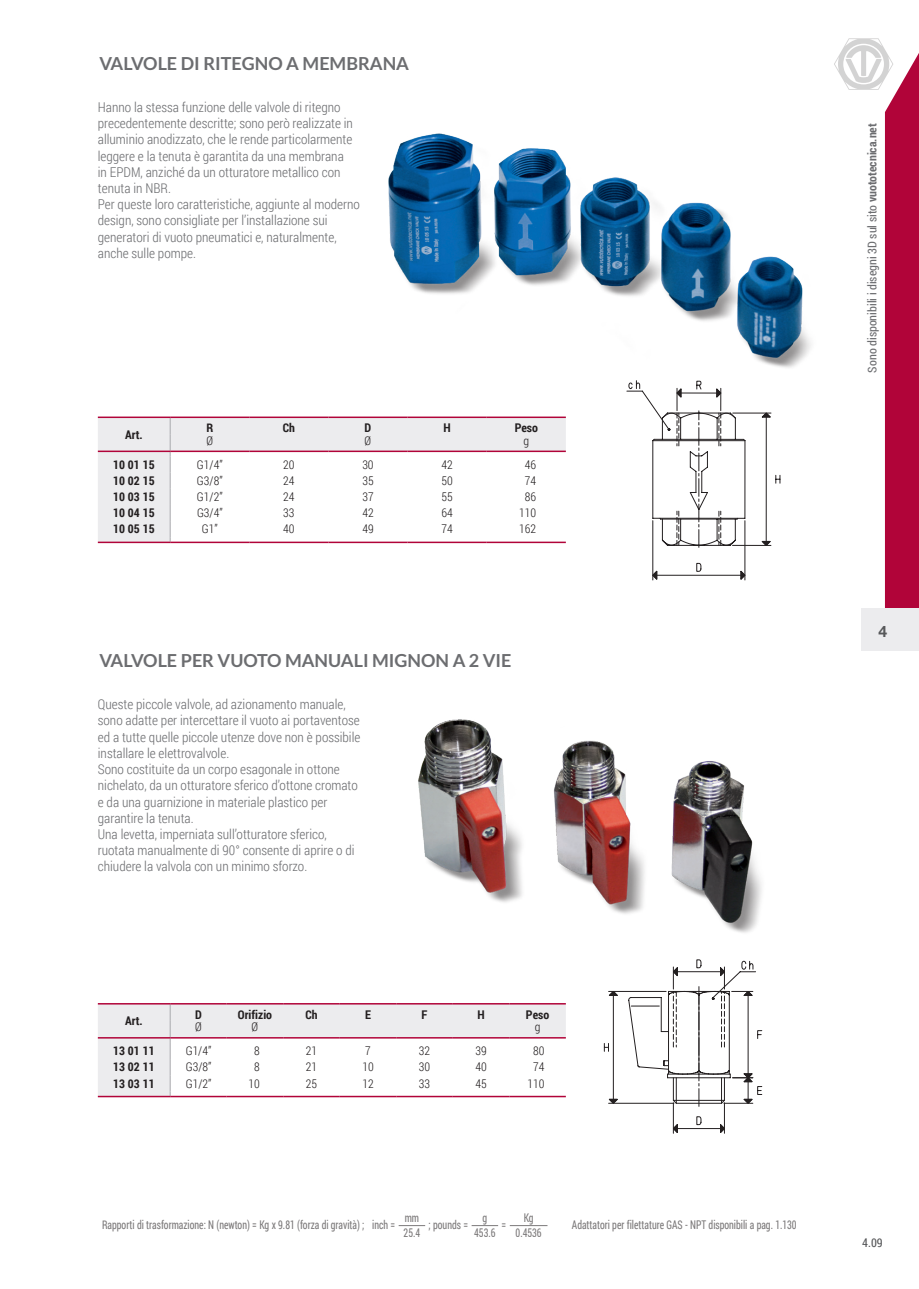
<style>
.page{position:relative;width:919px;height:1289px;background:#fff}
.page>*{position:absolute;margin:0;border:0;box-sizing:border-box;transform-origin:0 0}
.t1{font:700 18px "Lato";color:#6c6d70}
.t2{font:700 15.75px "Helvetica Neue LT Std";color:#57585a}
.t3{font:300 13.5px/16.2px "Roboto Condensed";color:#6c6d70}
.t4{font:12px "Roboto Condensed";color:#231f20;scale:.81 1}
.t5{font:300 12px "Roboto Condensed";color:#231f20}
.t6{font:700 12px "Roboto Condensed";color:#231f20}
.t7{font:12px "Roboto Condensed";color:#6c6d70}
.t8{font:12px "Roboto Condensed";color:#57585a}
.s1{font-weight:700}
</style>
<div class="page">
<svg style="left:652px;top:408px;width:128px;height:172px"></svg>
<hr style="left:677px;top:1128px;width:43px;height:1px;background:#231f20">
<hr style="left:673px;top:1102px;width:1px;height:31px;background:#231f20">
<hr style="left:724px;top:1102px;width:1px;height:31px;background:#231f20">
<svg style="left:696px;top:1116px;width:5px;height:9px"></svg>
<svg style="left:672px;top:1123px;width:6px;height:10px"></svg>
<svg style="left:719px;top:1123px;width:6px;height:10px"></svg>
<svg style="left:604px;top:959px;width:158px;height:147px"></svg>
<img style="left:388px;top:133px;width:423px;height:275px">
<img style="left:418px;top:719px;width:344px;height:214px">
<svg style="left:834px;top:38px;width:84px;height:570px"></svg>
<div style="left:861px;top:608px;width:57px;height:43px;background:#ececee"></div>
<svg style="left:98px;top:418px;width:468px;height:123px"></svg>
<svg style="left:170px;top:418px;width:1px;height:123px"></svg>
<hr style="left:98px;top:450px;width:72px;height:2px;background:#b10439">
<hr style="left:170px;top:450px;width:79px;height:2px;background:#b10439">
<hr style="left:249px;top:450px;width:79px;height:2px;background:#b10439">
<hr style="left:328px;top:450px;width:79px;height:2px;background:#b10439">
<hr style="left:407px;top:450px;width:79px;height:2px;background:#b10439">
<hr style="left:486px;top:450px;width:80px;height:2px;background:#b10439">
<hr style="left:98px;top:541px;width:72px;height:2px;background:#b10439">
<hr style="left:170px;top:541px;width:79px;height:2px;background:#b10439">
<hr style="left:249px;top:541px;width:79px;height:2px;background:#b10439">
<hr style="left:328px;top:541px;width:79px;height:2px;background:#b10439">
<hr style="left:407px;top:541px;width:79px;height:2px;background:#b10439">
<hr style="left:486px;top:541px;width:80px;height:2px;background:#b10439">
<hr style="left:98px;top:416px;width:72px;height:2px;background:#b10439">
<hr style="left:170px;top:416px;width:79px;height:2px;background:#b10439">
<hr style="left:249px;top:416px;width:79px;height:2px;background:#b10439">
<hr style="left:328px;top:416px;width:79px;height:2px;background:#b10439">
<hr style="left:407px;top:416px;width:79px;height:2px;background:#b10439">
<hr style="left:486px;top:416px;width:80px;height:2px;background:#b10439">
<svg style="left:98px;top:1004px;width:468px;height:91px"></svg>
<hr style="left:98px;top:1037px;width:72px;height:1px;background:#b10439">
<hr style="left:170px;top:1037px;width:57px;height:1px;background:#b10439">
<hr style="left:227px;top:1037px;width:56px;height:1px;background:#b10439">
<hr style="left:283px;top:1037px;width:57px;height:1px;background:#b10439">
<hr style="left:340px;top:1037px;width:56px;height:1px;background:#b10439">
<hr style="left:396px;top:1037px;width:57px;height:1px;background:#b10439">
<hr style="left:453px;top:1037px;width:56px;height:1px;background:#b10439">
<hr style="left:509px;top:1037px;width:57px;height:1px;background:#b10439">
<hr style="left:98px;top:1095px;width:72px;height:2px;background:#b10439">
<hr style="left:170px;top:1095px;width:57px;height:2px;background:#b10439">
<hr style="left:227px;top:1095px;width:56px;height:2px;background:#b10439">
<hr style="left:283px;top:1095px;width:57px;height:2px;background:#b10439">
<hr style="left:340px;top:1095px;width:56px;height:2px;background:#b10439">
<hr style="left:396px;top:1095px;width:57px;height:2px;background:#b10439">
<hr style="left:453px;top:1095px;width:56px;height:2px;background:#b10439">
<hr style="left:509px;top:1095px;width:57px;height:2px;background:#b10439">
<hr style="left:98px;top:1003px;width:72px;height:1px;background:#b10439">
<hr style="left:170px;top:1003px;width:57px;height:1px;background:#b10439">
<hr style="left:227px;top:1003px;width:56px;height:1px;background:#b10439">
<hr style="left:283px;top:1003px;width:57px;height:1px;background:#b10439">
<hr style="left:340px;top:1003px;width:56px;height:1px;background:#b10439">
<hr style="left:396px;top:1003px;width:57px;height:1px;background:#b10439">
<hr style="left:453px;top:1003px;width:56px;height:1px;background:#b10439">
<hr style="left:509px;top:1003px;width:57px;height:1px;background:#b10439">
<svg style="left:398px;top:1225px;width:27px;height:1px"></svg>
<svg style="left:471px;top:1225px;width:27px;height:1px"></svg>
<hr style="left:509px;top:1225px;width:38px;height:1px;background:#231f20">
<h1 class="t1" style="left:99px;top:53px;width:311px">VALVOLE DI RITEGNO A MEMBRANA</h1>
<p class="t3" style="left:98px;top:99px;width:263px">Hanno la stessa funzione delle valvole di ritegno precedentemente descritte; sono però realizzate in alluminio anodizzato, che le rende particolarmente leggere e la tenuta è garantita da una membrana<br>in EPDM, anziché da un otturatore metallico con tenuta in NBR.<br>Per queste loro caratteristiche, aggiunte al moderno design, sono consigliate per l’installazione sui generatori di vuoto pneumatici e, naturalmente, anche sulle pompe.</p>
<p class="t6" style="left:125px;top:426px;width:19px">Art.</p>
<p class="t6" style="left:206px;top:419px;width:8px">R</p>
<p class="t6" style="left:283px;top:419px;width:14px">Ch</p>
<p class="t6" style="left:364px;top:419px;width:8px">D</p>
<p class="t6" style="left:443px;top:419px;width:9px">H</p>
<p class="t6" style="left:514px;top:419px;width:25px">Peso</p>
<p class="t5" style="left:206px;top:432px;width:8px">Ø</p>
<p class="t5" style="left:364px;top:432px;width:8px">Ø</p>
<p class="t5" style="left:523px;top:432px;width:7px">g</p>
<p class="t6" style="left:113px;top:456px;width:43px">10 01 15</p>
<p class="t5" style="left:197px;top:456px;width:27px">G1/4”</p>
<p class="t5" style="left:283px;top:456px;width:13px">20</p>
<p class="t5" style="left:362px;top:456px;width:13px">30</p>
<p class="t5" style="left:441px;top:456px;width:13px">42</p>
<p class="t5" style="left:524px;top:456px;width:13px">46</p>
<p class="t6" style="left:113px;top:472px;width:43px">10 02 15</p>
<p class="t5" style="left:197px;top:472px;width:27px">G3/8”</p>
<p class="t5" style="left:283px;top:472px;width:13px">24</p>
<p class="t5" style="left:362px;top:472px;width:13px">35</p>
<p class="t5" style="left:441px;top:472px;width:13px">50</p>
<p class="t5" style="left:524px;top:472px;width:13px">74</p>
<p class="t6" style="left:113px;top:488px;width:43px">10 03 15</p>
<p class="t5" style="left:197px;top:488px;width:27px">G1/2”</p>
<p class="t5" style="left:283px;top:488px;width:13px">24</p>
<p class="t5" style="left:362px;top:488px;width:13px">37</p>
<p class="t5" style="left:441px;top:488px;width:13px">55</p>
<p class="t5" style="left:524px;top:488px;width:13px">86</p>
<p class="t6" style="left:113px;top:504px;width:43px">10 04 15</p>
<p class="t5" style="left:197px;top:504px;width:27px">G3/4”</p>
<p class="t5" style="left:283px;top:504px;width:13px">33</p>
<p class="t5" style="left:362px;top:504px;width:13px">42</p>
<p class="t5" style="left:441px;top:504px;width:13px">64</p>
<p class="t5" style="left:519px;top:504px;width:19px">110</p>
<p class="t6" style="left:113px;top:520px;width:43px">10 05 15</p>
<p class="t5" style="left:202px;top:521px;width:17px">G1”</p>
<p class="t5" style="left:283px;top:521px;width:13px">40</p>
<p class="t5" style="left:362px;top:521px;width:13px">49</p>
<p class="t5" style="left:441px;top:521px;width:13px">74</p>
<p class="t5" style="left:519px;top:521px;width:18px">162</p>
<h1 class="t1" style="left:99px;top:650px;width:413px">VALVOLE PER VUOTO MANUALI MIGNON A 2 VIE</h1>
<p class="t3" style="left:98px;top:696px;width:264px">Queste piccole valvole, ad azionamento manuale, sono adatte per intercettare il vuoto ai portaventose ed a tutte quelle piccole utenze dove non è possibile installare le elettrovalvole.<br>Sono costituite da un corpo esagonale in ottone nichelato, da un otturatore sferico d’ottone cromato e da una guarnizione in materiale plastico per garantire la tenuta.<br>Una levetta, imperniata sull’otturatore sferico, ruotata manualmente di 90° consente di aprire o di chiudere la valvola con un minimo sforzo.</p>
<p class="t6" style="left:125px;top:1012px;width:19px">Art.</p>
<p class="t6" style="left:195px;top:1005px;width:8px">D</p>
<p class="t6" style="left:238px;top:1005px;width:36px">Orifizio</p>
<p class="t6" style="left:305px;top:1005px;width:14px">Ch</p>
<p class="t6" style="left:365px;top:1005px;width:7px">E</p>
<p class="t6" style="left:421px;top:1005px;width:7px">F</p>
<p class="t6" style="left:477px;top:1005px;width:9px">H</p>
<p class="t6" style="left:526px;top:1005px;width:25px">Peso</p>
<p class="t5" style="left:195px;top:1018px;width:8px">Ø</p>
<p class="t5" style="left:251px;top:1018px;width:8px">Ø</p>
<p class="t5" style="left:534px;top:1018px;width:7px">g</p>
<p class="t6" style="left:113px;top:1042px;width:43px">13 01 11</p>
<p class="t5" style="left:186px;top:1042px;width:27px">G1/4”</p>
<p class="t5" style="left:254px;top:1042px;width:7px">8</p>
<p class="t5" style="left:306px;top:1042px;width:13px">21</p>
<p class="t5" style="left:365px;top:1042px;width:7px">7</p>
<p class="t5" style="left:419px;top:1042px;width:13px">32</p>
<p class="t5" style="left:475px;top:1042px;width:13px">39</p>
<p class="t5" style="left:533px;top:1042px;width:13px">80</p>
<p class="t6" style="left:113px;top:1058px;width:43px">13 02 11</p>
<p class="t5" style="left:186px;top:1058px;width:27px">G3/8”</p>
<p class="t5" style="left:254px;top:1058px;width:7px">8</p>
<p class="t5" style="left:306px;top:1058px;width:13px">21</p>
<p class="t5" style="left:362px;top:1058px;width:13px">10</p>
<p class="t5" style="left:419px;top:1058px;width:13px">30</p>
<p class="t5" style="left:475px;top:1058px;width:13px">40</p>
<p class="t5" style="left:533px;top:1058px;width:13px">74</p>
<p class="t6" style="left:113px;top:1074px;width:43px">13 03 11</p>
<p class="t5" style="left:186px;top:1074px;width:27px">G1/2”</p>
<p class="t5" style="left:248px;top:1074px;width:13px">10</p>
<p class="t5" style="left:306px;top:1074px;width:13px">25</p>
<p class="t5" style="left:362px;top:1074px;width:13px">12</p>
<p class="t5" style="left:419px;top:1074px;width:13px">33</p>
<p class="t5" style="left:475px;top:1074px;width:13px">45</p>
<p class="t5" style="left:527px;top:1074px;width:19px">110</p>
<p class="t4" style="left:102px;top:1216px;width:363px">Rapporti di trasformazione: N (newton) = Kg x 9.81 (forza di gravità) ; inch =</p>
<p class="t4" style="left:523px;top:1209px;width:14px">Kg</p>
<p class="t4" style="left:404px;top:1209px;width:19px">mm</p>
<p class="t4" style="left:482px;top:1209px;width:7px">g</p>
<p class="t4" style="left:428px;top:1216px;width:50px">; pounds =</p>
<p class="t4" style="left:501px;top:1216px;width:7px">=</p>
<p class="t4" style="left:403px;top:1224px;width:22px">25.4</p>
<p class="t4" style="left:474px;top:1224px;width:28px">453.6</p>
<p class="t4" style="left:515px;top:1224px;width:34px">0.4536</p>
<p class="t4" style="left:572px;top:1216px;width:279px">Adattatori per filettature GAS - NPT disponibili a pag. 1.130</p>
<p class="t7" style="left:863px;top:372px;width:251px;rotate:-90deg">Sono disponibili i disegni 3D sul sito <span class="s1">vuototecnica.net</span></p>
<p class="t2" style="left:878px;top:621px;width:10px">4</p>
<p class="t8" style="left:862px;top:1234px;width:22px">4.09</p>
</div>
